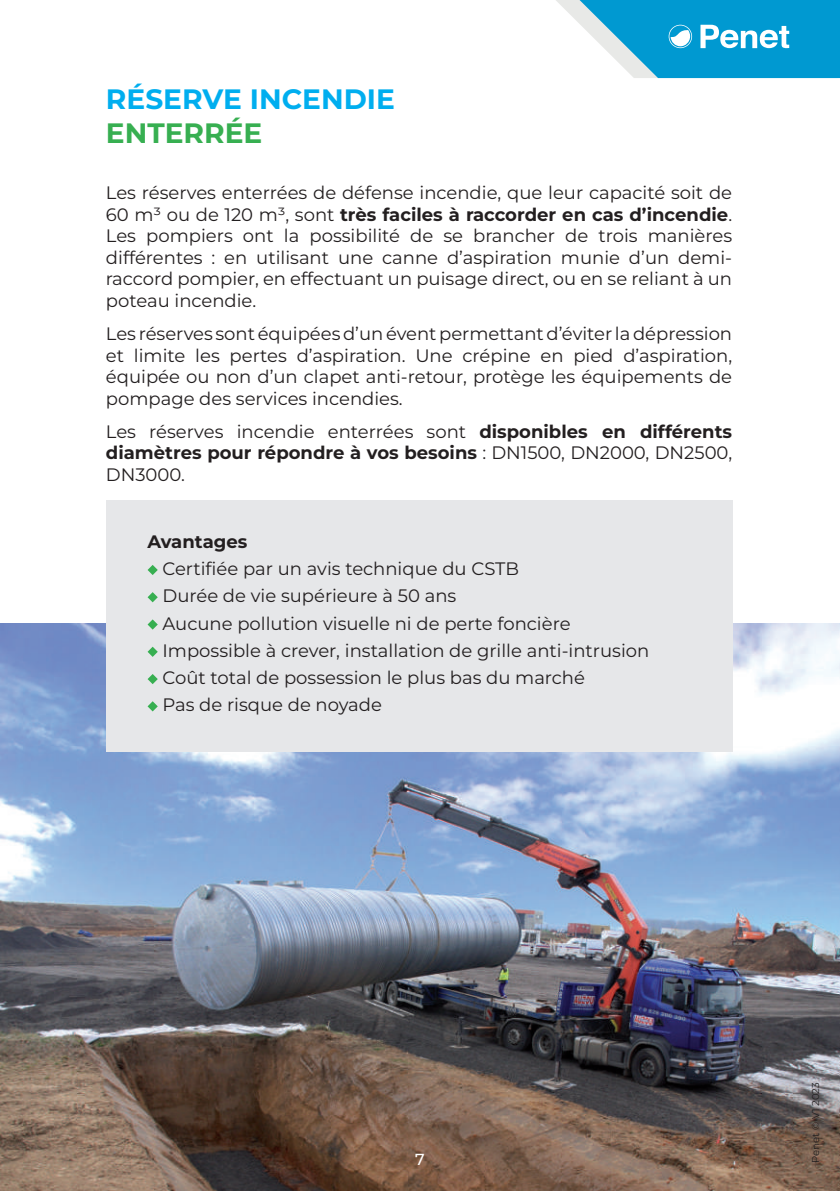
<style>
.page{position:relative;width:840px;height:1191px;background:#fff}
.page>*{position:absolute;margin:0;border:0;box-sizing:border-box;transform-origin:0 0}
.t1{font:700 28px "Montserrat";color:#00aeef}
.t2{font:700 28px "Montserrat";color:#37af51}
.t3{font:18px/21.6px "Montserrat";color:#231f20;text-align:justify}
.t4{font:700 18px "Montserrat";color:#231f20}
.t5{font:500 16px "Montserrat";color:#fff}
.t6{font:10px "Montserrat";color:#231f20}
.s1{font-weight:700}
</style>
<div class="page">
<img style="left:0;top:623px;width:839px;height:568px">
<div style="left:106px;top:500px;width:625px;height:251px;background:#e6e7e9"></div>
<svg style="left:147px;top:565px;width:11px;height:10px"></svg>
<svg style="left:147px;top:592px;width:11px;height:10px"></svg>
<svg style="left:147px;top:619px;width:11px;height:10px"></svg>
<svg style="left:147px;top:646px;width:11px;height:11px"></svg>
<svg style="left:147px;top:674px;width:11px;height:10px"></svg>
<svg style="left:147px;top:701px;width:11px;height:10px"></svg>
<svg style="left:556px;top:0;width:283px;height:78px"></svg>
<h1 class="t1" style="left:106px;top:80px;width:290px">RÉSERVE INCENDIE</h1>
<h1 class="t2" style="left:106px;top:114px;width:158px">ENTERRÉE</h1>
<p class="t3" style="left:106px;top:181px;width:627px">Les réserves enterrées de défense incendie, que leur capacité soit de 60 m³ ou de 120 m³, sont <span class="s1">très faciles à raccorder en cas d’incendie</span>.<br>Les pompiers ont la possibilité de se brancher de trois manières différentes : en utilisant une canne d’aspiration munie d’un demi&shy;raccord pompier, en effectuant un puisage direct, ou en se reliant à un poteau incendie.</p>
<p class="t3" style="left:106px;top:322px;width:627px">Les réserves sont équipées d’un évent permettant d’éviter la dépression et limite les pertes d’aspiration. Une crépine en pied d’aspiration, équipée ou non d’un clapet anti-retour, protège les équipements de pompage des services incendies.</p>
<p class="t3" style="left:106px;top:420px;width:627px">Les réserves incendie enterrées sont <span class="s1">disponibles en différents diamètres pour répondre à vos besoins</span> : DN1500, DN2000, DN2500, DN3000.</p>
<p class="t4" style="left:147px;top:529px;width:101px">Avantages</p>
<p class="t3" style="left:162px;top:554px;width:488px;line-height:27.2px;text-align:left">Certifiée par un avis technique du CSTB<br>Durée de vie supérieure à 50 ans<br>Aucune pollution visuelle ni de perte foncière Impossible à crever, installation de grille anti-intrusion Coût total de possession le plus bas du marché<br>Pas de risque de noyade</p>
<p class="t5" style="left:415px;top:1148px;width:11px">7</p>
<p class="t6" style="left:808px;top:1162px;width:82px;rotate:-90deg">Penet © V1 2023</p>
</div>
